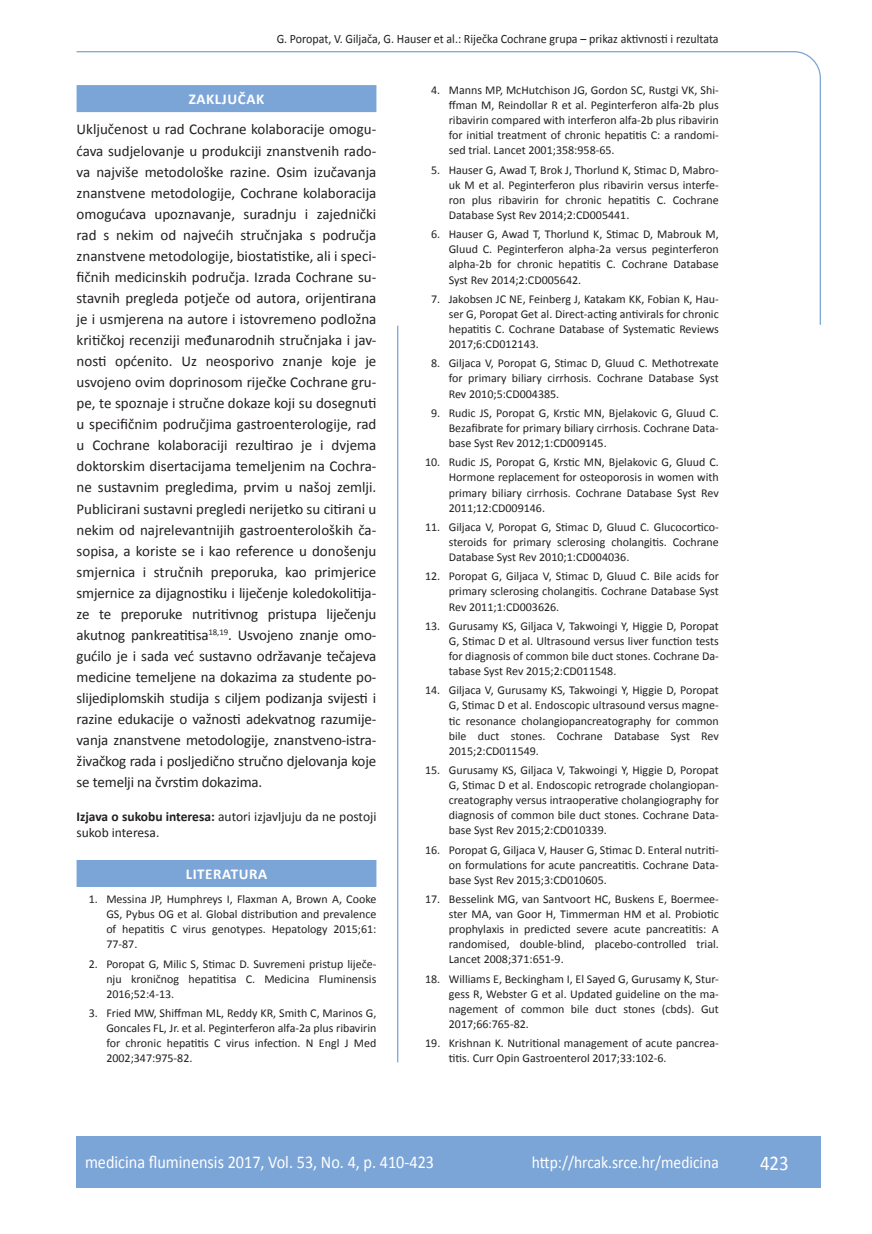
<style>
.page{position:relative;width:872px;height:1234px;background:#fff}
.page>*{position:absolute;margin:0;border:0;box-sizing:border-box;transform-origin:0 0}
.t1{font:21px "Calibri";color:#fff;scale:.9 1}
.t2{font:18px "Calibri";color:#fff;scale:.9 1}
.t3{font:17.25px "Calibri";color:#fff;scale:.9 1}
.t4{font:15px/21px "Calibri";letter-spacing:-.01em;color:#231f20;text-align:justify}
.t5{font:700 15px "Calibri";letter-spacing:.04em;color:#fff}
.t6{font:13.5px/16.5px "Calibri";color:#231f20}
.t7{font:12.75px "Calibri";color:#231f20;scale:.94 1}
.t8{font:12px/15px "Calibri";color:#231f20;text-align:justify}
.s1{font-weight:700}
</style>
<div class="page">
<svg style="left:76px;top:51px;width:745px;height:275px"></svg>
<hr style="left:397px;top:325px;width:1px;height:737px;background:#7ca5d7">
<div style="left:77px;top:1135px;width:744px;height:51px;background:#7ca5d7"></div>
<div style="left:77px;top:85px;width:299px;height:27px;background:#7ca5d7"></div>
<div style="left:77px;top:859px;width:299px;height:27px;background:#7ca5d7"></div>
<p class="t7" style="left:277px;top:30px;width:472px">G. Poropat, V. Giljača, G. Hauser et al.: Riječka Cochrane grupa – prikaz aktivnosti i rezultata</p>
<p class="t5" style="left:189px;top:90px;width:77px">ZAKLJUČAK</p>
<p class="t4" style="left:77px;top:118px;width:301px">Uključenost u rad Cochrane kolaboracije omogu&shy;ćava sudjelovanje u produkciji znanstvenih rado&shy;va najviše metodološke razine. Osim izučavanja znanstvene metodologije, Cochrane kolaboracija omogućava upoznavanje, suradnju i zajednički rad s nekim od najvećih stručnjaka s područja znanstvene metodologije, biostatistike, ali i speci&shy;fičnih medicinskih područja. Izrada Cochrane su&shy;stavnih pregleda potječe od autora, orijentirana je i usmjerena na autore i istovremeno podložna kritičkoj recenziji međunarodnih stručnjaka i jav&shy;nosti općenito. Uz neosporivo znanje koje je usvojeno ovim doprinosom riječke Cochrane gru&shy;pe, te spoznaje i stručne dokaze koji su dosegnuti u specifičnim područjima gastroenterologije, rad u Cochrane kolaboraciji rezultirao je i dvjema doktorskim disertacijama temeljenim na Cochra&shy;ne sustavnim pregledima, prvim u našoj zemlji.<br>Publicirani sustavni pregledi nerijetko su citirani u nekim od najrelevantnijih gastroenteroloških ča&shy;sopisa, a koriste se i kao reference u donošenju smjernica i stručnih preporuka, kao primjerice smjernice za dijagnostiku i liječenje koledokolitija&shy;ze te preporuke nutritivnog pristupa liječenju akutnog pankreatitisa<sup>18,19</sup>. Usvojeno znanje omo&shy;gućilo je i sada već sustavno održavanje tečajeva medicine temeljene na dokazima za studente po&shy;slijediplomskih studija s ciljem podizanja svijesti i razine edukacije o važnosti adekvatnog razumije&shy;vanja znanstvene metodologije, znanstveno-istra&shy;živačkog rada i posljedično stručno djelovanja koje se temelji na čvrstim dokazima.</p>
<p class="t6" style="left:77px;top:807px;width:301px"><span class="s1">Izjava o sukobu interesa:</span> autori izjavljuju da ne postoji sukob interesa.</p>
<p class="t5" style="left:186px;top:864px;width:83px">LITERATURA</p>
<p class="t8" style="left:106px;top:891px;width:272px;text-indent:-18px">1. Messina JP, Humphreys I, Flaxman A, Brown A, Cooke GS, Pybus OG et al. Global distribution and prevalence of hepatitis C virus genotypes. Hepatology 2015;61:<br>77-87.</p>
<p class="t8" style="left:106px;top:955px;width:271px;text-indent:-18px">2. Poropat G, Milic S, Stimac D. Suvremeni pristup liječe&shy;nju kroničnog hepatitisa C. Medicina Fluminensis 2016;52:4-13.</p>
<p class="t8" style="left:106px;top:1004px;width:271px;text-indent:-18px">3. Fried MW, Shiffman ML, Reddy KR, Smith C, Marinos G, Goncales FL, Jr. et al. Peginterferon alfa-2a plus ribavirin for chronic hepatitis C virus infection. N Engl J Med 2002;347:975-82.</p>
<p class="t8" style="left:449px;top:82px;width:271px;text-indent:-18px">4. Manns MP, McHutchison JG, Gordon SC, Rustgi VK, Shi&shy;ffman M, Reindollar R et al. Peginterferon alfa-2b plus ribavirin compared with interferon alfa-2b plus ribavirin for initial treatment of chronic hepatitis C: a randomi&shy;sed trial. Lancet 2001;358:958-65.</p>
<p class="t8" style="left:449px;top:162px;width:271px;text-indent:-18px">5. Hauser G, Awad T, Brok J, Thorlund K, Stimac D, Mabro&shy;uk M et al. Peginterferon plus ribavirin versus interfe&shy;ron plus ribavirin for chronic hepatitis C. Cochrane Database Syst Rev 2014;2:CD005441.</p>
<p class="t8" style="left:449px;top:226px;width:272px;text-indent:-18px">6. Hauser G, Awad T, Thorlund K, Stimac D, Mabrouk M, Gluud C. Peginterferon alpha-2a versus peginterferon alpha-2b for chronic hepatitis C. Cochrane Database Syst Rev 2014;2:CD005642.</p>
<p class="t8" style="left:449px;top:291px;width:271px;text-indent:-18px">7. Jakobsen JC NE, Feinberg J, Katakam KK, Fobian K, Hau&shy;ser G, Poropat Get al. Direct-acting antivirals for chronic hepatitis C. Cochrane Database of Systematic Reviews 2017;6:CD012143.</p>
<p class="t8" style="left:449px;top:355px;width:271px;text-indent:-18px">8. Giljaca V, Poropat G, Stimac D, Gluud C. Methotrexate for primary biliary cirrhosis. Cochrane Database Syst Rev 2010;5:CD004385.</p>
<p class="t8" style="left:449px;top:405px;width:271px;text-indent:-18px">9. Rudic JS, Poropat G, Krstic MN, Bjelakovic G, Gluud C.<br>Bezafibrate for primary biliary cirrhosis. Cochrane Data&shy;base Syst Rev 2012;1:CD009145.</p>
<p class="t8" style="left:449px;top:454px;width:271px;text-indent:-24px">10. Rudic JS, Poropat G, Krstic MN, Bjelakovic G, Gluud C.<br>Hormone replacement for osteoporosis in women with primary biliary cirrhosis. Cochrane Database Syst Rev 2011;12:CD009146.</p>
<p class="t8" style="left:449px;top:518px;width:271px;text-indent:-24px">11. Giljaca V, Poropat G, Stimac D, Gluud C. Glucocortico&shy;steroids for primary sclerosing cholangitis. Cochrane Database Syst Rev 2010;1:CD004036.</p>
<p class="t8" style="left:449px;top:568px;width:271px;text-indent:-24px">12. Poropat G, Giljaca V, Stimac D, Gluud C. Bile acids for primary sclerosing cholangitis. Cochrane Database Syst Rev 2011;1:CD003626.</p>
<p class="t8" style="left:449px;top:617px;width:271px;text-indent:-24px">13. Gurusamy KS, Giljaca V, Takwoingi Y, Higgie D, Poropat G, Stimac D et al. Ultrasound versus liver function tests for diagnosis of common bile duct stones. Cochrane Da&shy;tabase Syst Rev 2015;2:CD011548.</p>
<p class="t8" style="left:449px;top:682px;width:271px;text-indent:-24px">14. Giljaca V, Gurusamy KS, Takwoingi Y, Higgie D, Poropat G, Stimac D et al. Endoscopic ultrasound versus magne&shy;tic resonance cholangiopancreatography for common bile duct stones. Cochrane Database Syst Rev 2015;2:CD011549.</p>
<p class="t8" style="left:449px;top:761px;width:272px;text-indent:-24px">15. Gurusamy KS, Giljaca V, Takwoingi Y, Higgie D, Poropat G, Stimac D et al. Endoscopic retrograde cholangiopan&shy;creatography versus intraoperative cholangiography for diagnosis of common bile duct stones. Cochrane Data&shy;base Syst Rev 2015;2:CD010339.</p>
<p class="t8" style="left:449px;top:841px;width:271px;text-indent:-24px">16. Poropat G, Giljaca V, Hauser G, Stimac D. Enteral nutriti&shy;on formulations for acute pancreatitis. Cochrane Data&shy;base Syst Rev 2015;3:CD010605.</p>
<p class="t8" style="left:449px;top:890px;width:271px;text-indent:-24px">17. Besselink MG, van Santvoort HC, Buskens E, Boermee&shy;ster MA, van Goor H, Timmerman HM et al. Probiotic prophylaxis in predicted severe acute pancreatitis: A randomised, double-blind, placebo-controlled trial.<br>Lancet 2008;371:651-9.</p>
<p class="t8" style="left:449px;top:970px;width:271px;text-indent:-24px">18. Williams E, Beckingham I, El Sayed G, Gurusamy K, Stur&shy;gess R, Webster G et al. Updated guideline on the ma&shy;nagement of common bile duct stones (cbds). Gut 2017;66:765-82.</p>
<p class="t8" style="left:449px;top:1034px;width:271px;text-indent:-24px">19. Krishnan K. Nutritional management of acute pancrea&shy;titis. Curr Opin Gastroenterol 2017;33:102-6.</p>
<h2 class="t2" style="left:85px;top:1150px;width:389px">medicina fluminensis 2017, Vol. 53, No. 4, p. 410-423</h2>
<h3 class="t3" style="left:532px;top:1151px;width:209px">http://hrcak.srce.hr/medicina</h3>
<h1 class="t1" style="left:760px;top:1149px;width:33px">423</h1>
</div>
